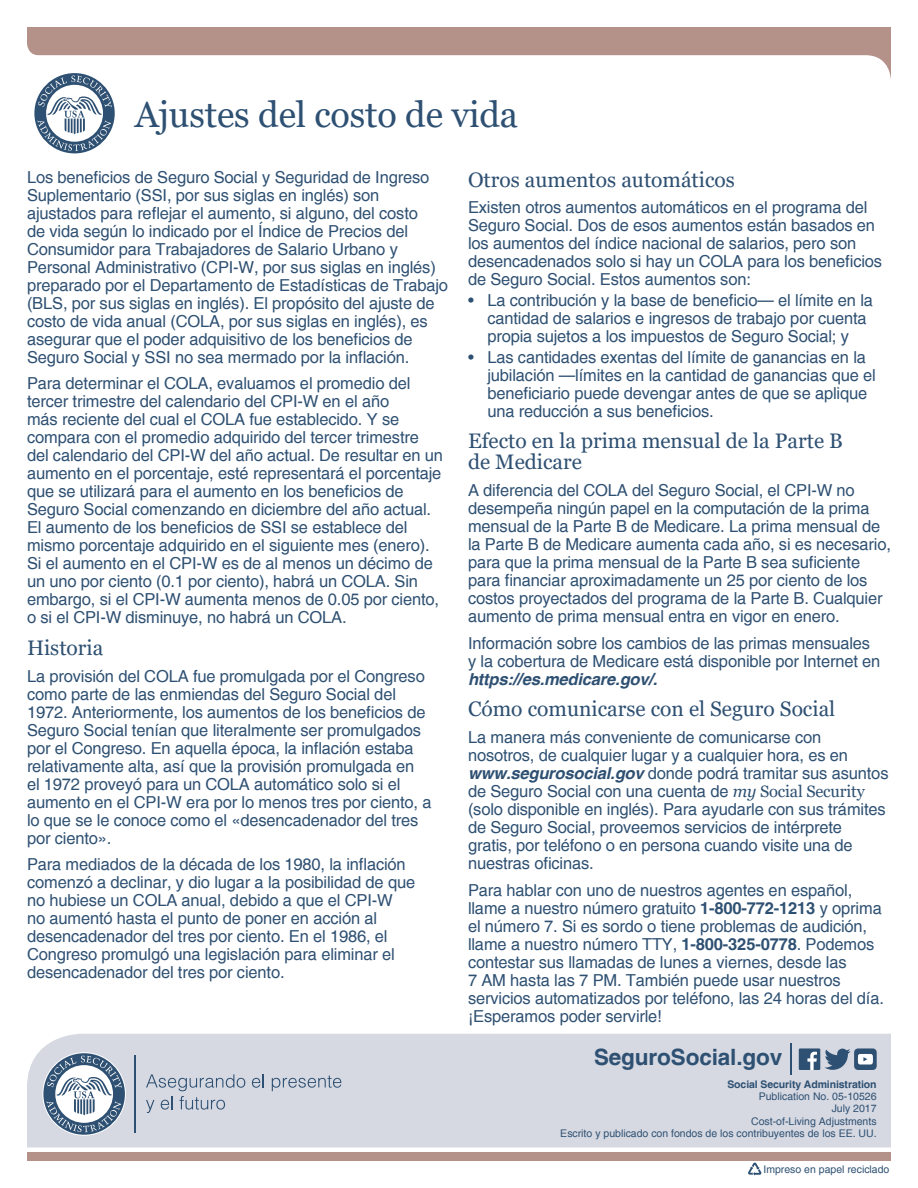
<style>
.page{position:relative;width:918px;height:1188px;background:#fff}
.page>*{position:absolute;margin:0;border:0;box-sizing:border-box;transform-origin:0 0}
.t1{font:36px "Georgia";letter-spacing:-.005em;color:#2e5072}
.t2{font:700 22.5px "Helvetica";letter-spacing:-.005em;color:#2e5072}
.t3{font:21px/21px "Georgia";color:#2e5072}
.t4{font:16.5px/18px "Helvetica";letter-spacing:-.01em;color:#2e5072}
.t5{font:10.5px "Helvetica";color:#2e5072}
.t6{font:700 10.5px "Helvetica";letter-spacing:-.01em;color:#2e5072}
.s1{font-weight:700;font-style:italic}
.s2{font-family:"Georgia";font-style:italic}
.s3{font-family:"Georgia"}
.s4{font-weight:700}
</style>
<div class="page">
<div style="left:27px;top:1034px;width:864px;height:113px;background:#d6d9e2"></div>
<svg style="left:27px;top:27px;width:864px;height:52px;fill:#b49189"></svg>
<div style="left:27px;top:1153px;width:864px;height:8px;background:#b49189"></div>
<svg style="left:748px;top:1163px;width:13px;height:13px"></svg>
<svg style="left:43px;top:1053px;width:82px;height:82px"></svg>
<svg style="left:47px;top:1056px;width:75px;height:76px"></svg>
<hr style="left:135px;top:1055px;width:1px;height:78px;background:#2e5072">
<svg style="left:252px;top:1074px;width:12px;height:14px"></svg>
<svg style="left:272px;top:1076px;width:69px;height:15px"></svg>
<svg style="left:146px;top:1074px;width:99px;height:39px;background:#bfc6d2"></svg>
<hr style="left:790px;top:1043px;width:2px;height:32px;background:#2e5072">
<svg style="left:824px;top:1048px;width:53px;height:22px"></svg>
<div style="left:799px;top:1048px;width:21px;height:22px;background:#2e5072"></div>
<svg style="left:807px;top:1052px;width:10px;height:18px"></svg>
<div style="left:31px;top:70px;width:87px;height:87px;border:3px solid #fff;border-radius:50%"></div>
<svg style="left:34px;top:73px;width:81px;height:80px"></svg>
<svg style="left:37px;top:76px;width:75px;height:75px"></svg>
<h1 class="t1" style="left:135px;top:93px;width:385px">Ajustes del costo de vida</h1>
<p class="t4" style="left:27px;top:168px;width:423px">Los beneficios de Seguro Social y Seguridad de Ingreso Suplementario (SSI, por sus siglas en inglés) son ajustados para reflejar el aumento, si alguno, del costo<br>de vida según lo indicado por el Índice de Precios del Consumidor para Trabajadores de Salario Urbano y Personal Administrativo (CPI-W, por sus siglas en inglés) preparado por el Departamento de Estadísticas de Trabajo (BLS, por sus siglas en inglés). El propósito del ajuste de costo de vida anual (COLA, por sus siglas en inglés), es asegurar que el poder adquisitivo de los beneficios de Seguro Social y SSI no sea mermado por la inflación.</p>
<p class="t4" style="left:27px;top:375px;width:418px">Para determinar el COLA, evaluamos el promedio del tercer trimestre del calendario del CPI-W en el año<br>más reciente del cual el COLA fue establecido. Y se compara con el promedio adquirido del tercer trimestre del calendario del CPI-W del año actual. De resultar en un aumento en el porcentaje, esté representará el porcentaje que se utilizará para el aumento en los beneficios de Seguro Social comenzando en diciembre del año actual.<br>El aumento de los beneficios de SSI se establece del mismo porcentaje adquirido en el siguiente mes (enero).<br>Si el aumento en el CPI-W es de al menos un décimo de un uno por ciento (0.1 por ciento), habrá un COLA. Sin embargo, si el CPI-W aumenta menos de 0.05 por ciento, o si el CPI-W disminuye, no habrá un COLA.</p>
<h1 class="t3" style="left:27px;top:638px;width:78px">Historia</h1>
<p class="t4" style="left:27px;top:668px;width:406px">La provisión del COLA fue promulgada por el Congreso como parte de las enmiendas del Seguro Social del 1972. Anteriormente, los aumentos de los beneficios de Seguro Social tenían que literalmente ser promulgados por el Congreso. En aquella época, la inflación estaba relativamente alta, así que la provisión promulgada en<br>el 1972 proveyó para un COLA automático solo si el aumento en el CPI-W era por lo menos tres por ciento, a lo que se le conoce como el «desencadenador del tres por ciento».</p>
<p class="t4" style="left:27px;top:856px;width:390px">Para mediados de la década de los 1980, la inflación comenzó a declinar, y dio lugar a la posibilidad de que no hubiese un COLA anual, debido a que el CPI-W<br>no aumentó hasta el punto de poner en acción al desencadenador del tres por ciento. En el 1986, el Congreso promulgó una legislación para eliminar el desencadenador del tres por ciento.</p>
<h1 class="t3" style="left:468px;top:169px;width:268px">Otros aumentos automáticos</h1>
<p class="t4" style="left:468px;top:199px;width:416px">Existen otros aumentos automáticos en el programa del Seguro Social. Dos de esos aumentos están basados en los aumentos del índice nacional de salarios, pero son desencadenados solo si hay un COLA para los beneficios de Seguro Social. Estos aumentos son:</p>
<p class="t4" style="left:487px;top:292px;width:387px;text-indent:-19px">• La contribución y la base de beneficio— el límite en la cantidad de salarios e ingresos de trabajo por cuenta propia sujetos a los impuestos de Seguro Social; y</p>
<p class="t4" style="left:487px;top:348px;width:390px;text-indent:-19px">• Las cantidades exentas del límite de ganancias en la jubilación —límites en la cantidad de ganancias que el beneficiario puede devengar antes de que se aplique una reducción a sus beneficios.</p>
<h1 class="t3" style="left:468px;top:431px;width:376px">Efecto en la prima mensual de la Parte B de Medicare</h1>
<p class="t4" style="left:468px;top:482px;width:424px">A diferencia del COLA del Seguro Social, el CPI-W no desempeña ningún papel en la computación de la prima mensual de la Parte B de Medicare. La prima mensual de la Parte B de Medicare aumenta cada año, si es necesario, para que la prima mensual de la Parte B sea suficiente para financiar aproximadamente un 25 por ciento de los costos proyectados del programa de la Parte B. Cualquier aumento de prima mensual entra en vigor en enero.</p>
<p class="t4" style="left:468px;top:634px;width:414px">Información sobre los cambios de las primas mensuales y la cobertura de Medicare está disponible por Internet en <span class="s1">https://es.medicare.gov/.</span></p>
<h1 class="t3" style="left:468px;top:699px;width:369px">Cómo comunicarse con el Seguro Social</h1>
<p class="t4" style="left:468px;top:729px;width:422px">La manera más conveniente de comunicarse con nosotros, de cualquier lugar y a cualquier hora, es en <span class="s1">www.segurosocial.gov</span> donde podrá tramitar sus asuntos de Seguro Social con una cuenta de <span class="s2">my</span> <span class="s3">Social Security </span>(solo disponible en inglés). Para ayudarle con sus trámites de Seguro Social, proveemos servicios de intérprete gratis, por teléfono o en persona cuando visite una de nuestras oficinas.</p>
<p class="t4" style="left:468px;top:882px;width:417px">Para hablar con uno de nuestros agentes en español, llame a nuestro número gratuito <span class="s4">1-800-772-1213</span> y oprima el número 7. Si es sordo o tiene problemas de audición, llame a nuestro número TTY, <span class="s4">1-800-325-0778</span>. Podemos contestar sus llamadas de lunes a viernes, desde las<br>7 AM hasta las 7 PM. También puede usar nuestros servicios automatizados por teléfono, las 24 horas del día. ¡Esperamos poder servirle!</p>
<p class="t2" style="left:594px;top:1043px;width:190px">SeguroSocial.gov</p>
<p class="t6" style="left:727px;top:1078px;width:151px">Social Security Administration</p>
<p class="t5" style="left:759px;top:1090px;width:119px">Publication No. 05-10526</p>
<p class="t5" style="left:832px;top:1103px;width:46px">July 2017</p>
<p class="t5" style="left:751px;top:1115px;width:127px">Cost-of-Living Adjustments</p>
<p class="t5" style="left:560px;top:1127px;width:318px">Escrito y publicado con fondos de los contribuyentes de los EE. UU.</p>
<p class="t5" style="left:763px;top:1163px;width:128px">Impreso en papel reciclado</p>
</div>
